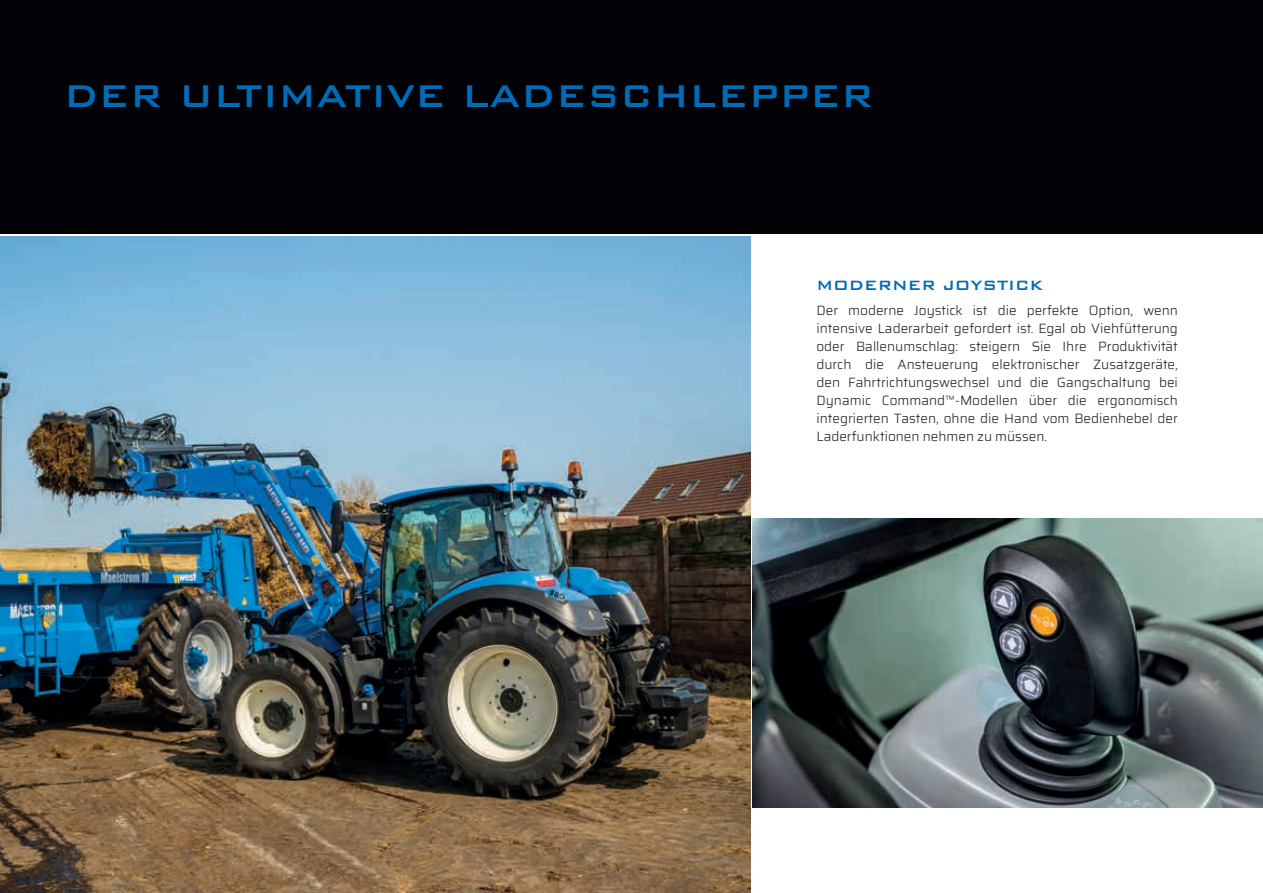
<style>
.page{position:relative;width:1263px;height:893px;background:#fff}
.page>*{position:absolute;margin:0;border:0;box-sizing:border-box;transform-origin:0 0}
.t1{font:500 42px "Bank Gothic BT";color:#006bb6}
.t2{font:500 18px "Bank Gothic BT";color:#006bb6}
.t3{font:300 13.5px/18px "Saira";color:#231f20;text-align:justify}
</style>
<div class="page">
<div style="left:0;top:0;width:1263px;height:234px;background:#010205"></div>
<img style="left:753px;top:519px;width:510px;height:289px">
<img style="left:0;top:236px;width:750px;height:657px">
<h1 class="t1" style="left:64px;top:73px;width:811px">DER ULTIMATIVE LADESCHLEPPER</h1>
<h2 class="t2" style="left:816px;top:276px;width:229px">MODERNER JOYSTICK</h2>
<p class="t3" style="left:816px;top:301px;width:363px">Der moderne Joystick ist die perfekte Option, wenn intensive Laderarbeit gefordert ist. Egal ob Viehfütterung oder Ballenumschlag: steigern Sie Ihre Produktivität durch die Ansteuerung elektronischer Zusatzgeräte, den Fahrtrichtungswechsel und die Gangschaltung bei Dynamic Command™-Modellen über die ergonomisch integrierten Tasten, ohne die Hand vom Bedienhebel der Laderfunktionen nehmen zu müssen.</p>
</div>
